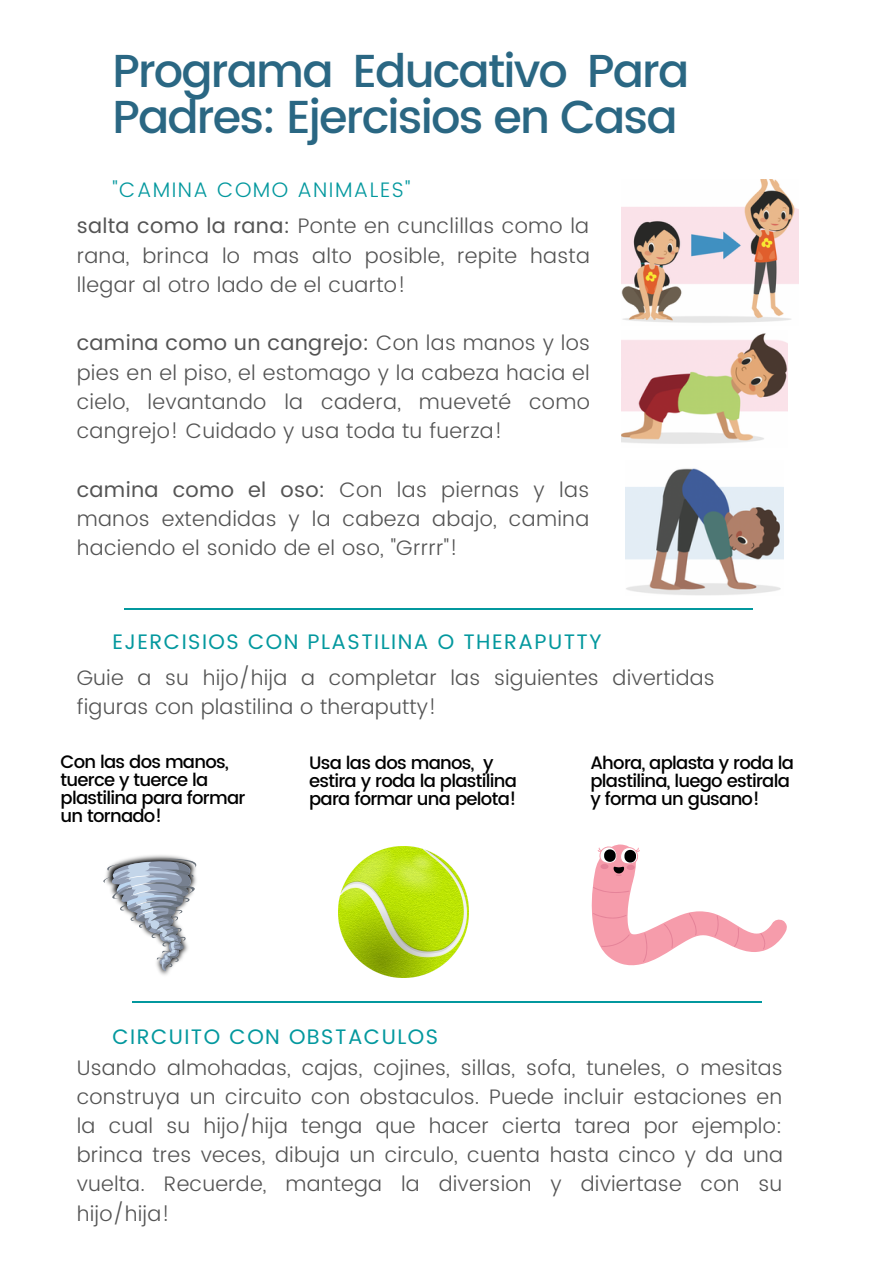
<style>
.page{position:relative;width:893px;height:1264px;background:#fff}
.page>*{position:absolute;margin:0;border:0;box-sizing:border-box;transform-origin:0 0}
.t1{font:500 46.2px/46px "Poppins";letter-spacing:-.04em;color:#2a6783}
.t2{font:300 21px/29.2px "Poppins";letter-spacing:.015em;color:#545454}
.t3{font:21px "Poppins";letter-spacing:.07em;color:#03989e}
.t4{font:500 18px/18px "Poppins";letter-spacing:-.04em;color:#000}
.s1{color:#03989e}
.s2{font-weight:400}
</style>
<div class="page">
<hr style="left:124px;top:608px;width:629px;height:1px;background:#03989e">
<hr style="left:132px;top:1001px;width:629px;height:1px;background:#03989e">
<img style="left:621px;top:179px;width:177px;height:144px">
<img style="left:621px;top:333px;width:166px;height:111px">
<img style="left:625px;top:468px;width:158px;height:127px">
<img style="left:138px;top:855px;width:42px;height:120px">
<svg style="left:103px;top:857px;width:94px;height:114px"></svg>
<img style="left:338px;top:846px;width:130px;height:131px">
<svg style="left:591px;top:844px;width:196px;height:122px"></svg>
<h1 class="t1" style="left:112px;top:48px;width:578px">Programa Educativo Para<br>Padres: Ejercisios en Casa</h1>
<p class="t2" style="left:77px;top:172px;width:514px;line-height:36.2px;text-indent:36px"><span class="s1">"CAMINA COMO ANIMALES"<br></span><span class="s2">salta como la rana:</span> Ponte en cunclillas como la</p>
<p class="t2" style="left:77px;top:241px;width:514px">rana, brinca lo mas alto posible, repite hasta llegar al otro lado de el cuarto!</p>
<p class="t2" style="left:77px;top:328px;width:515px;text-align:justify"><span class="s2">camina como un cangrejo:</span> Con las manos y los pies en el piso, el estomago y la cabeza hacia el cielo, levantando la cadera, mueveté como cangrejo! Cuidado y usa toda tu fuerza!</p>
<p class="t2" style="left:77px;top:474px;width:514px;text-align:justify"><span class="s2">camina como el oso:</span> Con las piernas y las manos extendidas y la cabeza abajo, camina haciendo el sonido de el oso, "Grrrr"!</p>
<p class="t3" style="left:112px;top:629px;width:490px">EJERCISIOS CON PLASTILINA O THERAPUTTY</p>
<p class="t2" style="left:77px;top:663px;width:639px">Guie a su hijo/hija a completar las siguientes divertidas figuras con plastilina o theraputty!</p>
<p class="t4" style="left:60px;top:752px;width:186px">Con las dos manos, tuerce y tuerce la plastilina para formar un tornado!</p>
<p class="t4" style="left:309px;top:753px;width:209px">Usa las dos manos, y estira y roda la plastilina para formar una pelota!</p>
<p class="t4" style="left:590px;top:753px;width:205px">Ahora, aplasta y roda la plastilina, luego estirala y forma un gusano!</p>
<p class="t3" style="left:112px;top:1024px;width:327px">CIRCUITO CON OBSTACULOS</p>
<p class="t2" style="left:77px;top:1052px;width:707px;text-align:justify">Usando almohadas, cajas, cojines, sillas, sofa, tuneles, o mesitas construya un circuito con obstaculos. Puede incluir estaciones en la cual su hijo/hija tenga que hacer cierta tarea por ejemplo: brinca tres veces, dibuja un circulo, cuenta hasta cinco y da una vuelta. Recuerde, mantega la diversion y diviertase con su hijo/hija!</p>
</div>
